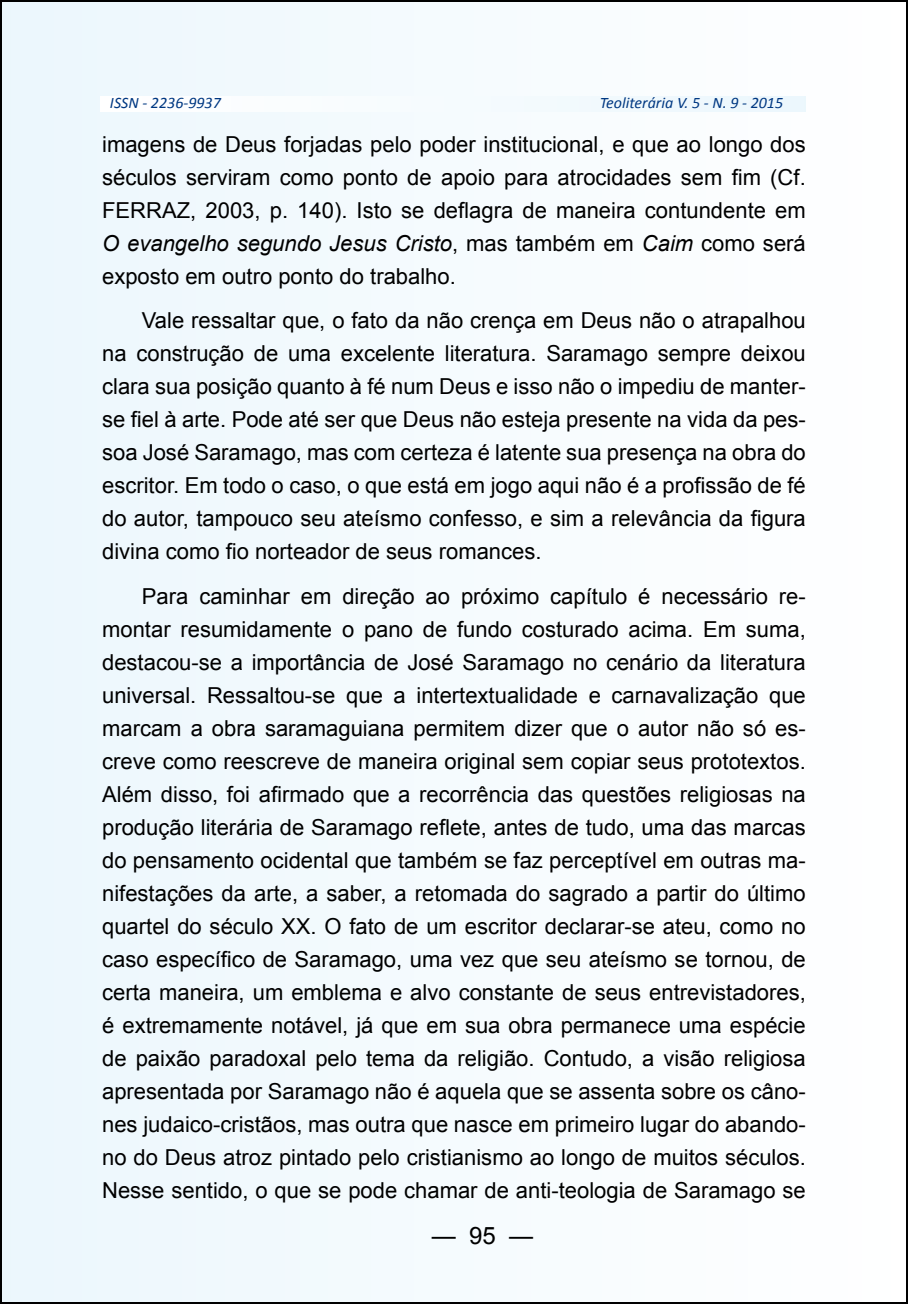
<style>
.page{position:relative;width:908px;height:1304px;background:#fff}
.page>*{position:absolute;margin:0;border:0;box-sizing:border-box;transform-origin:0 0}
.t1{font:24px "Arial";color:#000}
.t2{font:22px/33px "Arial";color:#000;text-align:justify}
.t3{font:italic 16px "Calibri";color:#003882}
.s1{font-style:italic}
</style>
<div class="page">
<div style="left:1px;top:1px;width:905px;height:1302px;background:#f5fbfe"></div>
<p class="t3" style="left:110px;top:93px;width:112px">ISSN - 2236-9937</p>
<p class="t3" style="left:599px;top:93px;width:185px">Teoliterária V. 5 - N. 9 - 2015</p>
<p class="t2" style="left:102px;top:128px;width:704px">imagens de Deus forjadas pelo poder institucional, e que ao longo dos séculos serviram como ponto de apoio para atrocidades sem fim (Cf.<br>FERRAZ, 2003, p. 140). Isto se deflagra de maneira contundente em <span class="s1">O evangelho segundo Jesus Cristo</span>, mas também em <span class="s1">Caim</span> como será exposto em outro ponto do trabalho.</p>
<p class="t2" style="left:102px;top:304px;width:705px;text-indent:40px">Vale ressaltar que, o fato da não crença em Deus não o atrapalhou na construção de uma excelente literatura. Saramago sempre deixou clara sua posição quanto à fé num Deus e isso não o impediu de manter&shy;se fiel à arte. Pode até ser que Deus não esteja presente na vida da pes&shy;soa José Saramago, mas com certeza é latente sua presença na obra do escritor. Em todo o caso, o que está em jogo aqui não é a profissão de fé do autor, tampouco seu ateísmo confesso, e sim a relevância da figura divina como fio norteador de seus romances.</p>
<p class="t2" style="left:102px;top:580px;width:705px;text-indent:40px">Para caminhar em direção ao próximo capítulo é necessário re&shy;montar resumidamente o pano de fundo costurado acima. Em suma, destacou-se a importância de José Saramago no cenário da literatura universal. Ressaltou-se que a intertextualidade e carnavalização que marcam a obra saramaguiana permitem dizer que o autor não só es&shy;creve como reescreve de maneira original sem copiar seus prototextos.<br>Além disso, foi afirmado que a recorrência das questões religiosas na produção literária de Saramago reflete, antes de tudo, uma das marcas do pensamento ocidental que também se faz perceptível em outras ma&shy;nifestações da arte, a saber, a retomada do sagrado a partir do último quartel do século XX. O fato de um escritor declarar-se ateu, como no caso específico de Saramago, uma vez que seu ateísmo se tornou, de certa maneira, um emblema e alvo constante de seus entrevistadores, é extremamente notável, já que em sua obra permanece uma espécie de paixão paradoxal pelo tema da religião. Contudo, a visão religiosa apresentada por Saramago não é aquela que se assenta sobre os câno&shy;nes judaico-cristãos, mas outra que nasce em primeiro lugar do abando&shy;no do Deus atroz pintado pelo cristianismo ao longo de muitos séculos.<br>Nesse sentido, o que se pode chamar de anti-teologia de Saramago se</p>
<p class="t1" style="left:431px;top:1219px;width:103px">— 95 —</p>
</div>
